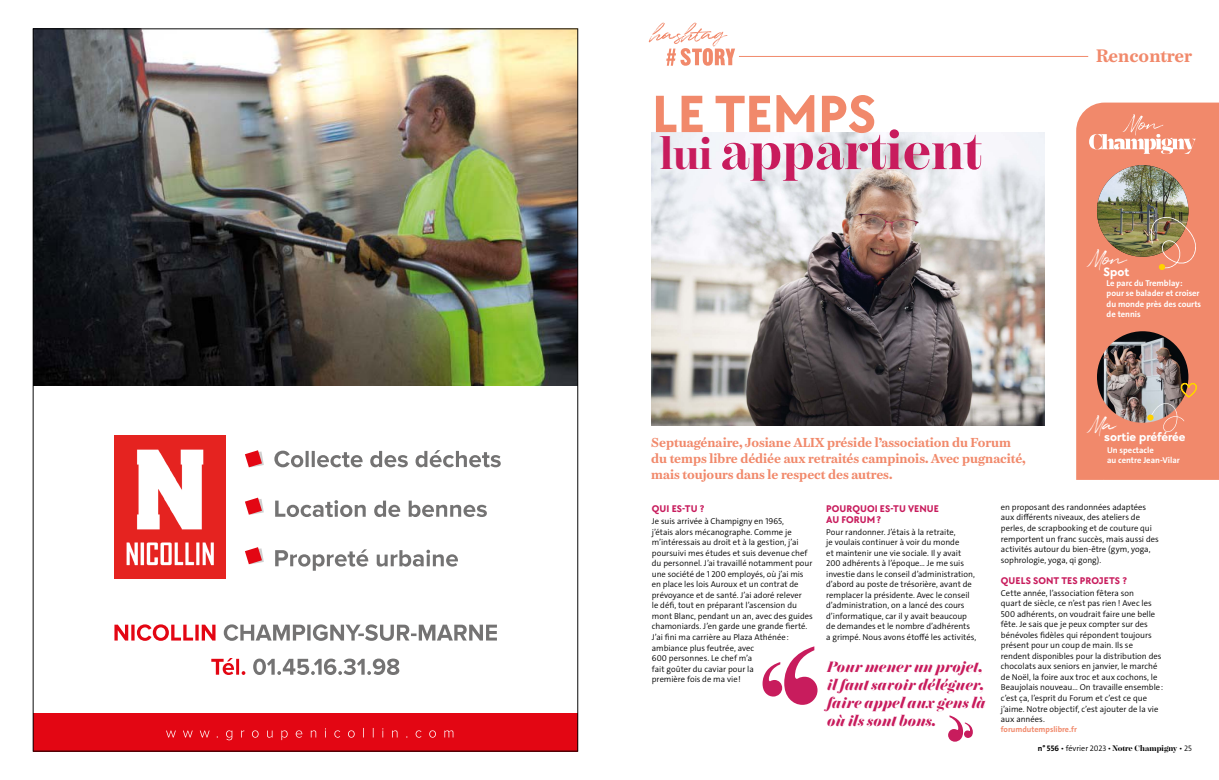
<style>
.page{position:relative;width:1219px;height:780px;background:#fff}
.page>*{position:absolute;margin:0;border:0;box-sizing:border-box;transform-origin:0 0}
.t1{font:700 54.4px "Chamberi Display";color:#c81c5d}
.t2{font:700 54.2px "TT Chocolates Trl";letter-spacing:-.01em;color:#f1896b}
.t3{font:21.7px "Quentin";color:#fff}
.t4{font:700 18.1px "Chamberi Text";letter-spacing:.005em;color:#f1896b}
.t5{font:italic 800 15px/18.1px "Chamberi Super Display";letter-spacing:.02em;color:#c81c5d}
.t6{font:700 13px/15.6px "Chamberi Text";color:#f1896b}
.t7{font:700 12.6px "TT Chocolates Trl";color:#fff}
.t8{font:700 10px/10.5px "TT Chocolates Trl";letter-spacing:.005em;color:#c81c5d}
.t9{font:300 8.5px/10.5px "The Sans";color:#000}
.t10{font:700 8.5px/10.5px "The Sans";color:#fff}
.t11{font:300 8px "The Sans";color:#000}
.t12{font:700 8px "The Sans";color:#f1896b}
.s1{font-size:44.1px}
.s2{font-weight:700}
.s3{font-family:"Chamberi Display";font-weight:700}
</style>
<div class="page">
<img style="left:33px;top:28px;width:545px;height:723px">
<div style="left:1076px;top:103px;width:143px;height:377px;background:#f1896b"></div>
<img style="left:652px;top:132px;width:392px;height:294px">
<hr style="left:739px;top:56px;width:349px;height:1px;background:#f1896b">
<svg style="left:1089px;top:114px;width:107px;height:40px;background:#f3a28a"></svg>
<img style="left:1097px;top:165px;width:91px;height:92px;border-radius:46px">
<svg style="left:1150px;top:216px;width:47px;height:54px;background:#c48a66"></svg>
<svg style="left:649px;top:23px;width:86px;height:43px"></svg>
<svg style="left:762px;top:646px;width:55px;height:58px"></svg>
<svg style="left:948px;top:715px;width:25px;height:26px"></svg>
<img style="left:1097px;top:331px;width:91px;height:91px;border-radius:46px">
<svg style="left:1180px;top:382px;width:18px;height:15px"></svg>
<svg style="left:1147px;top:403px;width:37px;height:29px"></svg>
<h2 class="t2" style="left:652px;top:76px;width:226px">LE TEMPS</h2>
<h1 class="t1" style="left:660px;top:110px;width:323px"><span class="s1">lui</span> appartient</h1>
<h3 class="t4" style="left:1096px;top:41px;width:97px">Rencontrer</h3>
<h3 class="t3" style="left:1089px;top:244px;width:39px">Mon</h3>
<h3 class="t7" style="left:1104px;top:263px;width:27px">Spot</h3>
<p class="t10" style="left:1107px;top:277px;width:96px">Le parc du Tremblay: pour se balader et croiser du monde près des courts de tennis</p>
<h3 class="t3" style="left:1089px;top:410px;width:28px">Ma</h3>
<p class="t10" style="left:1107px;top:444px;width:74px">Un spectacle<br>au centre Jean-Vilar</p>
<h3 class="t7" style="left:1104px;top:427px;width:83px">sortie préférée</h3>
<h3 class="t6" style="left:651px;top:434px;width:376px">Septuagénaire, Josiane ALIX préside l’association du Forum du temps libre dédiée aux retraités campinois. Avec pugnacité, mais toujours dans le respect des autres.</h3>
<p class="t8" style="left:652px;top:503px;width:54px">QUI ES-TU ?</p>
<p class="t9" style="left:652px;top:516px;width:163px">Je suis arrivée à Champigny en 1965,<br>j’étais alors mécanographe. Comme je m’intéressais au droit et à la gestion, j’ai poursuivi mes études et suis devenue chef du personnel. J’ai travaillé notamment pour une société de 1 200 employés, où j’ai mis en place les lois Auroux et un contrat de prévoyance et de santé. J’ai adoré relever<br>le défi, tout en préparant l’ascension du mont Blanc, pendant un an, avec des guides chamoniards. J’en garde une grande fierté.<br>J’ai fini ma carrière au Plaza Athénée: ambiance plus feutrée, avec<br>600 personnes. Le chef m’a<br>fait goûter du caviar pour la<br>première fois de ma vie !</p>
<p class="t9" style="left:1001px;top:502px;width:159px">en proposant des randonnées adaptées aux différents niveaux, des ateliers de perles, de scrapbooking et de couture qui remportent un franc succès, mais aussi des activités autour du bien-être (gym, yoga, sophrologie, yoga, qi gong).</p>
<p class="t8" style="left:1001px;top:574px;width:128px">QUELS SONT TES PROJETS ?</p>
<p class="t9" style="left:1001px;top:587px;width:164px">Cette année, l’association fêtera son<br>quart de siècle, ce n’est pas rien ! Avec les 500 adhérents, on voudrait faire une belle fête. Je sais que je peux compter sur des bénévoles fidèles qui répondent toujours présent pour un coup de main. Ils se rendent disponibles pour la distribution des chocolats aux seniors en janvier, le marché de Noël, la foire aux troc et aux cochons, le Beaujolais nouveau… On travaille ensemble: c’est ça, l’esprit du Forum et c’est ce que j’aime. Notre objectif, c’est ajouter de la vie aux années.</p>
<p class="t12" style="left:1001px;top:724px;width:77px">forumdutempslibre.fr</p>
<p class="t8" style="left:826px;top:503px;width:114px">POURQUOI ES-TU VENUE<br>AU FORUM?</p>
<p class="t9" style="left:826px;top:526px;width:152px">Pour randonner. J’étais à la retraite,<br>je voulais continuer à voir du monde<br>et maintenir une vie sociale. Il y avait 200 adhérents à l’époque… Je me suis investie dans le conseil d’administration, d’abord au poste de trésorière, avant de remplacer la présidente. Avec le conseil d’administration, on a lancé des cours d’informatique, car il y avait beaucoup de demandes et le nombre d’adhérents a grimpé. Nous avons étoffé les activités,</p>
<h3 class="t5" style="left:827px;top:657px;width:160px">Pour mener un projet, il faut savoir déléguer, faire appel aux gens là où ils sont bons.</h3>
<p class="t11" style="left:1038px;top:742px;width:156px"><span class="s2">n° 556</span> • février 2023 • <span class="s3">Notre Champigny</span> • 25</p>
</div>
